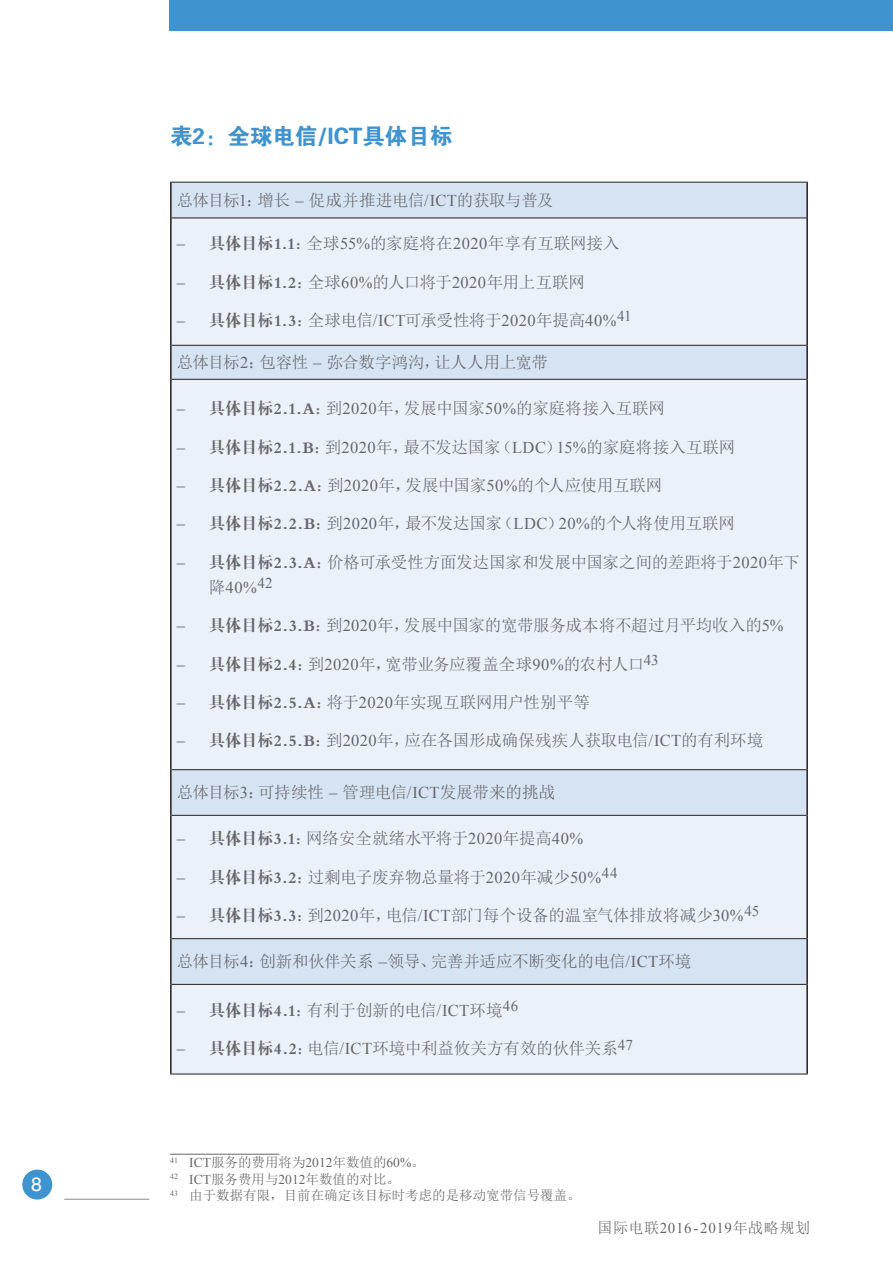
<style>
.page{position:relative;width:893px;height:1263px;background:#fff}
.page>*{position:absolute;margin:0;border:0;box-sizing:border-box;transform-origin:0 0}
.t1{font:22.5px "FZDHTJW GB1 0";color:#3f93cf}
.t2{font:19.8px "Rockwell";color:#fff}
.t3{font:16.5px "Sim Sun";letter-spacing:-.015em;color:#67676a}
.t4{font:16.5px "Times New Roman";color:#67676a}
.t5{font:15px "Sim Sun";letter-spacing:.04em;color:#67676a}
.t6{font:13.5px/16.5px "Sim Sun";color:#67676a}
.s1{font-family:"Times New Roman"}
.s2{font-family:"FZDBSJW GB1 0"}
.s3{font-family:"Sim Sun"}
</style>
<div class="page">
<div style="left:22px;top:1169px;width:30px;height:30px;background:#3f93cf;border-radius:50%"></div>
<hr style="left:64px;top:1199px;width:85px;height:1px;background:#87898c">
<div style="left:169px;top:0;width:724px;height:31px;background:#3f93cf"></div>
<div style="left:172px;top:183px;width:634px;height:35px;background:#d6e3f3"></div>
<svg style="left:172px;top:219px;width:634px;height:855px;background:#e6eef7"></svg>
<hr style="left:170px;top:182px;width:638px;height:1px;background:#231f20">
<hr style="left:172px;top:218px;width:634px;height:1px;background:#231f20">
<hr style="left:172px;top:345px;width:634px;height:1px;background:#231f20">
<hr style="left:172px;top:379px;width:634px;height:1px;background:#231f20">
<hr style="left:172px;top:769px;width:634px;height:1px;background:#231f20">
<hr style="left:172px;top:815px;width:634px;height:1px;background:#231f20">
<hr style="left:172px;top:938px;width:634px;height:1px;background:#231f20">
<hr style="left:172px;top:984px;width:634px;height:1px;background:#231f20">
<hr style="left:170px;top:1074px;width:638px;height:1px;background:#231f20">
<hr style="left:170px;top:183px;width:2px;height:35px;background:#231f20">
<hr style="left:806px;top:183px;width:2px;height:35px;background:#231f20">
<hr style="left:170px;top:218px;width:2px;height:127px;background:#231f20">
<hr style="left:806px;top:218px;width:2px;height:127px;background:#231f20">
<hr style="left:170px;top:345px;width:2px;height:34px;background:#231f20">
<hr style="left:806px;top:345px;width:2px;height:34px;background:#231f20">
<hr style="left:170px;top:379px;width:2px;height:391px;background:#231f20">
<hr style="left:806px;top:379px;width:2px;height:391px;background:#231f20">
<hr style="left:170px;top:770px;width:2px;height:45px;background:#231f20">
<hr style="left:806px;top:770px;width:2px;height:45px;background:#231f20">
<hr style="left:170px;top:815px;width:2px;height:124px;background:#231f20">
<hr style="left:806px;top:815px;width:2px;height:124px;background:#231f20">
<hr style="left:170px;top:939px;width:2px;height:45px;background:#231f20">
<hr style="left:806px;top:939px;width:2px;height:45px;background:#231f20">
<hr style="left:170px;top:984px;width:2px;height:90px;background:#231f20">
<hr style="left:806px;top:984px;width:2px;height:90px;background:#231f20">
<hr style="left:170px;top:1154px;width:109px;height:1px;background:#67676a">
<p class="t2" style="left:31px;top:1173px;width:12px">8</p>
<h1 class="t1" style="left:170px;top:124px;width:284px">表2：全球电信/ICT具体目标</h1>
<p class="t3" style="left:177px;top:192px;width:378px">总体目标<span class="s1">1</span>：增长 <span class="s1">–</span> 促成并推进电信<span class="s1">/ICT</span>的获取与普及</p>
<p class="t3" style="left:177px;top:235px;width:444px"><span class="s1">–</span> <span class="s2">具体目标1.1</span>：全球<span class="s1">55%</span>的家庭将在<span class="s1">2020</span>年享有互联网接入</p>
<p class="t3" style="left:177px;top:273px;width:410px"><span class="s1">–</span> <span class="s2">具体目标1.2</span>：全球<span class="s1">60%</span>的人口将于<span class="s1">2020</span>年用上互联网</p>
<p class="t3" style="left:177px;top:312px;width:456px"><span class="s1">–</span> <span class="s2">具体目标1.3</span>：全球电信<span class="s1">/ICT</span>可承受性将于<span class="s1">2020</span>年提高<span class="s1">40%</span><sup>41</sup></p>
<p class="t3" style="left:177px;top:354px;width:373px">总体目标<span class="s1">2</span>：包容性 <span class="s1">–</span> 弥合数字鸿沟，让人人用上宽带</p>
<p class="t3" style="left:177px;top:400px;width:490px"><span class="s1">–</span> <span class="s2">具体目标2.1.A</span>：到<span class="s1">2020</span>年，发展中国家<span class="s1">50%</span>的家庭将接入互联网</p>
<p class="t3" style="left:177px;top:438px;width:560px"><span class="s1">–</span> <span class="s2">具体目标2.1.B</span>：到<span class="s1">2020</span>年，最不发达国家（<span class="s1">LDC</span>）<span class="s1">15%</span>的家庭将接入互联网</p>
<p class="t3" style="left:177px;top:477px;width:487px"><span class="s1">–</span> <span class="s2">具体目标2.2.A</span>：到<span class="s1">2020</span>年，发展中国家<span class="s1">50%</span>的个人应使用互联网</p>
<p class="t3" style="left:177px;top:515px;width:560px"><span class="s1">–</span> <span class="s2">具体目标2.2.B</span>：到<span class="s1">2020</span>年，最不发达国家（<span class="s1">LDC</span>）<span class="s1">20%</span>的个人将使用互联网</p>
<p class="t3" style="left:177px;top:553px;width:624px"><span class="s1">–</span> <span class="s2">具体目标2.3.A</span>：价格可承受性方面发达国家和发展中国家之间的差距将于<span class="s1">2020</span>年下</p>
<p class="t4" style="left:209px;top:576px;width:65px"><span class="s3">降</span>40%<sup>42</sup></p>
<p class="t3" style="left:177px;top:617px;width:608px"><span class="s1">–</span> <span class="s2">具体目标2.3.B</span>：到<span class="s1">2020</span>年，发展中国家的宽带服务成本将不超过月平均收入的<span class="s1">5%</span></p>
<p class="t3" style="left:177px;top:655px;width:483px"><span class="s1">–</span> <span class="s2">具体目标2.4</span>：到<span class="s1">2020</span>年，宽带业务应覆盖全球<span class="s1">90%</span>的农村人口<sup>43</sup></p>
<p class="t3" style="left:177px;top:694px;width:415px"><span class="s1">–</span> <span class="s2">具体目标2.5.A</span>：将于<span class="s1">2020</span>年实现互联网用户性别平等</p>
<p class="t3" style="left:177px;top:732px;width:588px"><span class="s1">–</span> <span class="s2">具体目标2.5.B</span>：到<span class="s1">2020</span>年，应在各国形成确保残疾人获取电信<span class="s1">/ICT</span>的有利环境</p>
<p class="t3" style="left:177px;top:784px;width:380px">总体目标<span class="s1">3</span>：可持续性 <span class="s1">–</span> 管理电信<span class="s1">/ICT</span>发展带来的挑战</p>
<p class="t3" style="left:177px;top:830px;width:408px"><span class="s1">–</span> <span class="s2">具体目标3.1</span>：网络安全就绪水平将于<span class="s1">2020</span>年提高<span class="s1">40%</span></p>
<p class="t3" style="left:177px;top:868px;width:442px"><span class="s1">–</span> <span class="s2">具体目标3.2</span>：过剩电子废弃物总量将于<span class="s1">2020</span>年减少<span class="s1">50%</span><sup>44</sup></p>
<p class="t3" style="left:177px;top:907px;width:584px"><span class="s1">–</span> <span class="s2">具体目标3.3</span>：到<span class="s1">2020</span>年，电信<span class="s1">/ICT</span>部门每个设备的温室气体排放将减少<span class="s1">30%</span><sup>45</sup></p>
<p class="t3" style="left:177px;top:953px;width:516px">总体目标<span class="s1">4</span>：创新和伙伴关系 <span class="s1">–</span>领导、完善并适应不断变化的电信<span class="s1">/ICT</span>环境</p>
<p class="t3" style="left:177px;top:1002px;width:343px"><span class="s1">–</span> <span class="s2">具体目标4.1</span>：有利于创新的电信<span class="s1">/ICT</span>环境<sup>46</sup></p>
<p class="t3" style="left:177px;top:1040px;width:457px"><span class="s1">–</span> <span class="s2">具体目标4.2</span>：电信<span class="s1">/ICT</span>环境中利益攸关方有效的伙伴关系<sup>47</sup></p>
<p class="t6" style="left:170px;top:1154px;width:412px"><sup>41</sup> <span class="s1">ICT</span>服务的费用将为<span class="s1">2012</span>年数值的<span class="s1">60%</span>。<br><sup>42</sup> <span class="s1">ICT</span>服务费用与<span class="s1">2012</span>年数值的对比。<br><sup>43</sup> 由于数据有限，目前在确定该目标时考虑的是移动宽带信号覆盖。</p>
<p class="t5" style="left:597px;top:1220px;width:214px">国际电联<span class="s1">2016 - 2019</span>年战略规划</p>
</div>
